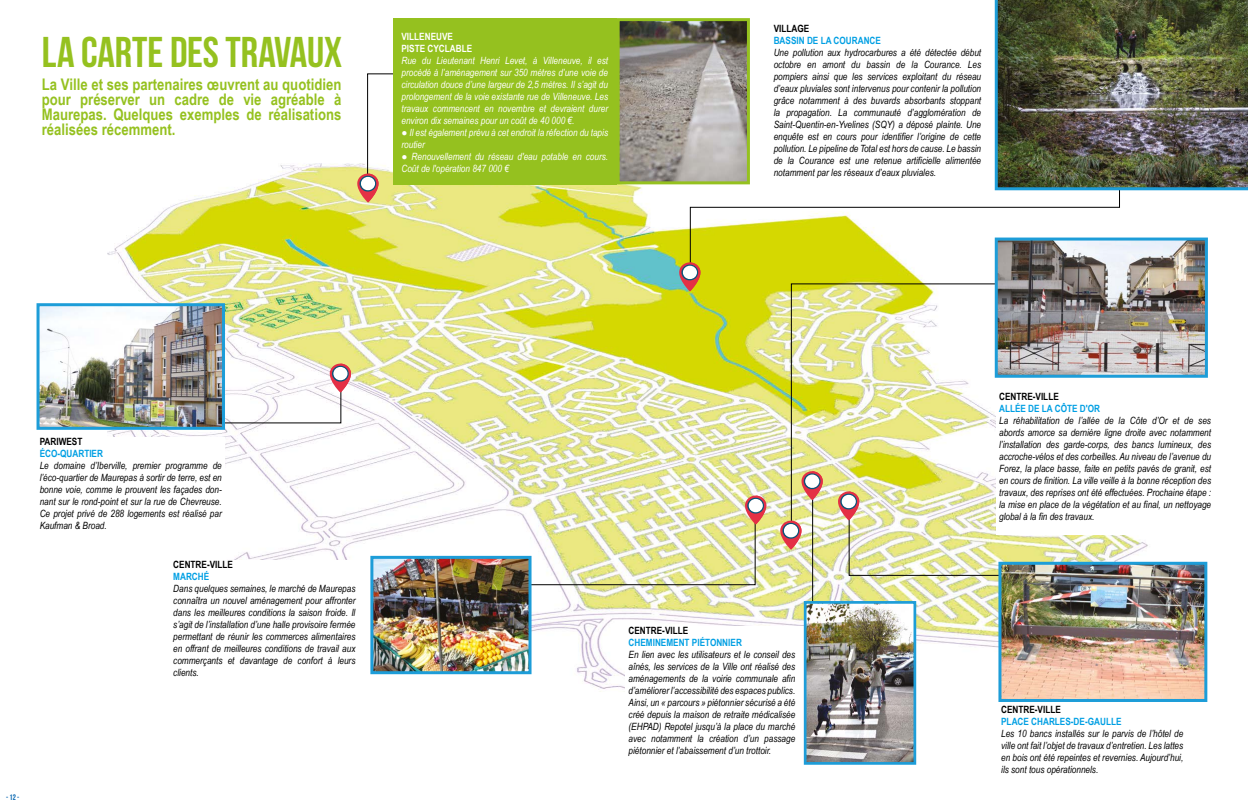
<style>
.page{position:relative;width:1248px;height:808px;background:#fff}
.page>*{position:absolute;margin:0;border:0;box-sizing:border-box;transform-origin:0 0}
.t1{font:43px "Bebas Neue";letter-spacing:-.005em;color:#95c11f}
.t2{font:700 16px/15px "Arial Narrow";color:#95c11f;text-align:justify}
.t3{font:italic 10px/12px "Arial Narrow";color:#000;text-align:justify}
.t4{font:italic 10px/12px "Arial Narrow";color:#fff}
.t5{font:700 10px "Arial Narrow";color:#009fe3}
.t6{font:700 10px "Arial Narrow";color:#000}
.t7{font:700 10px/12px "Arial Narrow";color:#fff}
.t8{font:8px "Bebas Neue";color:#0063af}
</style>
<div class="page">
<img style="left:107px;top:108px;width:1070px;height:601px">
<img style="left:620px;top:22px;width:125px;height:158px">
<div style="left:616px;top:18px;width:133px;height:166px;border:3px solid #95c11f"></div>
<div style="left:996px;top:392px;width:217px;height:143px;background:#fff"></div>
<div style="left:625px;top:626px;width:178px;height:167px;background:#fff"></div>
<svg style="left:790px;top:283px;width:242px;height:250px"></svg>
<svg style="left:837px;top:491px;width:208px;height:85px"></svg>
<div style="left:841px;top:495px;width:14px;height:13px;background:#fff;border-radius:50%"></div>
<img style="left:780px;top:471px;width:42px;height:155px">
<div style="left:805px;top:474px;width:14px;height:14px;background:#fff;border-radius:50%"></div>
<svg style="left:689px;top:179px;width:431px;height:99px"></svg>
<svg style="left:679px;top:262px;width:21px;height:29px"></svg>
<div style="left:682px;top:266px;width:15px;height:13px;background:#fff;border-radius:50%"></div>
<img style="left:807px;top:605px;width:105px;height:156px">
<div style="left:803px;top:601px;width:113px;height:164px;border:3px solid #1d9dd8"></div>
<img style="left:998px;top:242px;width:205px;height:132px">
<div style="left:994px;top:238px;width:213px;height:140px;border:3px solid #1d9dd8"></div>
<img style="left:1002px;top:566px;width:201px;height:132px">
<div style="left:998px;top:562px;width:209px;height:140px;border:3px solid #1d9dd8"></div>
<div style="left:998px;top:705px;width:187px;height:84px;background:#fff"></div>
<svg style="left:357px;top:73px;width:68px;height:129px"></svg>
<div style="left:361px;top:177px;width:14px;height:13px;background:#fff;border-radius:50%"></div>
<div style="left:37px;top:437px;width:188px;height:107px;background:#fff"></div>
<svg style="left:225px;top:363px;width:126px;height:61px"></svg>
<div style="left:333px;top:367px;width:14px;height:13px;background:#fff;border-radius:50%"></div>
<img style="left:41px;top:307px;width:180px;height:119px">
<div style="left:37px;top:303px;width:188px;height:127px;border:3px solid #1d9dd8"></div>
<div style="left:170px;top:561px;width:188px;height:122px;background:#fff"></div>
<img style="left:374px;top:560px;width:153px;height:110px">
<div style="left:370px;top:556px;width:161px;height:118px;border:3px solid #1d9dd8"></div>
<img style="left:994px;top:0;width:253px;height:190px">
<div style="left:393px;top:18px;width:223px;height:167px;background:#95c11f"></div>
<img style="left:440px;top:495px;width:326px;height:91px">
<div style="left:748px;top:499px;width:14px;height:13px;background:#fff;border-radius:50%"></div>
<h1 class="t1" style="left:42px;top:28px;width:302px">LA CARTE DES TRAVAUX</h1>
<h2 class="t2" style="left:42px;top:76px;width:301px">La Ville et ses partenaires œuvrent au quotidien pour préserver un cadre de vie agréable à Maurepas. Quelques exemples de réalisations réalisées récemment.</h2>
<p class="t7" style="left:401px;top:30px;width:72px">VILLENEUVE<br>PISTE CYCLABLE</p>
<p class="t4" style="left:401px;top:54px;width:208px;text-align:justify">Rue du Lieutenant Henri Levet, à Villeneuve, il est procèdé à l’aménagement sur 350 mètres d’une voie de circulation douce d’une largeur de 2,5 mètres. Il s’agit du prolongement de la voie existante rue de Villeneuve. Les travaux commencent en novembre et devraient durer environ dix semaines pour un coût de 40 000 €.</p>
<p class="t4" style="left:401px;top:126px;width:208px">● Il est également prévu à cet endroit la réfection du tapis routier</p>
<p class="t4" style="left:401px;top:150px;width:208px">● Renouvellement du réseau d'eau potable en cours.<br>Coût de l'opération 847 000 €</p>
<p class="t6" style="left:773px;top:20px;width:37px">VILLAGE</p>
<p class="t5" style="left:773px;top:32px;width:109px">BASSIN DE LA COURANCE</p>
<p class="t3" style="left:773px;top:46px;width:209px">Une pollution aux hydrocarbures a été détectée début octobre en amont du bassin de la Courance. Les pompiers ainsi que les services exploitant du réseau d’eaux pluviales sont intervenus pour contenir la pollution grâce notamment à des buvards absorbants stoppant la propagation. La communauté d’agglomération de Saint-Quentin-en-Yvelines (SQY) a déposé plainte. Une enquête est en cours pour identifier l’origine de cette pollution. Le pipeline de Total est hors de cause. Le bassin de la Courance est une retenue artificielle alimentée notamment par les réseaux d’eaux pluviales.</p>
<p class="t6" style="left:40px;top:434px;width:44px">PARIWEST</p>
<p class="t5" style="left:40px;top:446px;width:65px">ÉCO-QUARTIER</p>
<p class="t3" style="left:40px;top:459px;width:184px">Le domaine d’Iberville, premier programme de l’éco-quartier de Maurepas à sortir de terre, est en bonne voie, comme le prouvent les façades don&shy;nant sur le rond-point et sur la rue de Chevreuse.<br>Ce projet privé de 288 logements est réalisé par Kaufman &amp; Broad.</p>
<p class="t6" style="left:173px;top:557px;width:61px">CENTRE-VILLE</p>
<p class="t5" style="left:173px;top:569px;width:37px">MARCHÉ</p>
<p class="t3" style="left:173px;top:582px;width:184px">Dans quelques semaines, le marché de Maurepas connaîtra un nouvel aménagement pour affronter dans les meilleures conditions la saison froide. Il s’agit de l’installation d’une halle provisoire fermée permettant de réunir les commerces alimentaires en offrant de meilleures conditions de travail aux commerçants et davantage de confort à leurs clients.</p>
<p class="t8" style="left:6px;top:792px;width:15px">- 12 -</p>
<p class="t6" style="left:628px;top:623px;width:61px">CENTRE-VILLE</p>
<p class="t5" style="left:628px;top:635px;width:115px">CHEMINEMENT PIÉTONNIER</p>
<p class="t3" style="left:628px;top:648px;width:168px">En lien avec les utilisateurs et le conseil des aînés, les services de la Ville ont réalisé des aménagements de la voirie communale afin d’améliorer l’accessibilité des espaces publics.<br>Ainsi, un « parcours » piétonnier sécurisé a été créé depuis la maison de retraite médicalisée (EHPAD) Repotel jusqu’à la place du marché avec notamment la création d’un passage piétonnier et l’abaissement d’un trottoir.</p>
<p class="t6" style="left:999px;top:388px;width:61px">CENTRE-VILLE</p>
<p class="t5" style="left:999px;top:400px;width:102px">ALLÉE DE LA CÔTE D'OR</p>
<p class="t3" style="left:999px;top:414px;width:213px">La réhabilitation de l’allée de la Côte d’Or et de ses abords amorce sa dernière ligne droite avec notamment l’installation des garde-corps, des bancs lumineux, des accroche-vélos et des corbeilles. Au niveau de l’avenue du Forez, la place basse, faite en petits pavés de granit, est en cours de finition. La ville veille à la bonne réception des travaux, des reprises ont été effectuées. Prochaine étape : la mise en place de la végétation et au final, un nettoyage global à la fin des travaux.</p>
<p class="t6" style="left:1001px;top:702px;width:61px">CENTRE-VILLE</p>
<p class="t5" style="left:1001px;top:714px;width:122px">PLACE CHARLES-DE-GAULLE</p>
<p class="t3" style="left:1001px;top:727px;width:184px">Les 10 bancs installés sur le parvis de l’hôtel de ville ont fait l’objet de travaux d’entretien. Les lattes en bois ont été repeintes et revernies. Aujourd’hui, ils sont tous opérationnels.</p>
</div>
